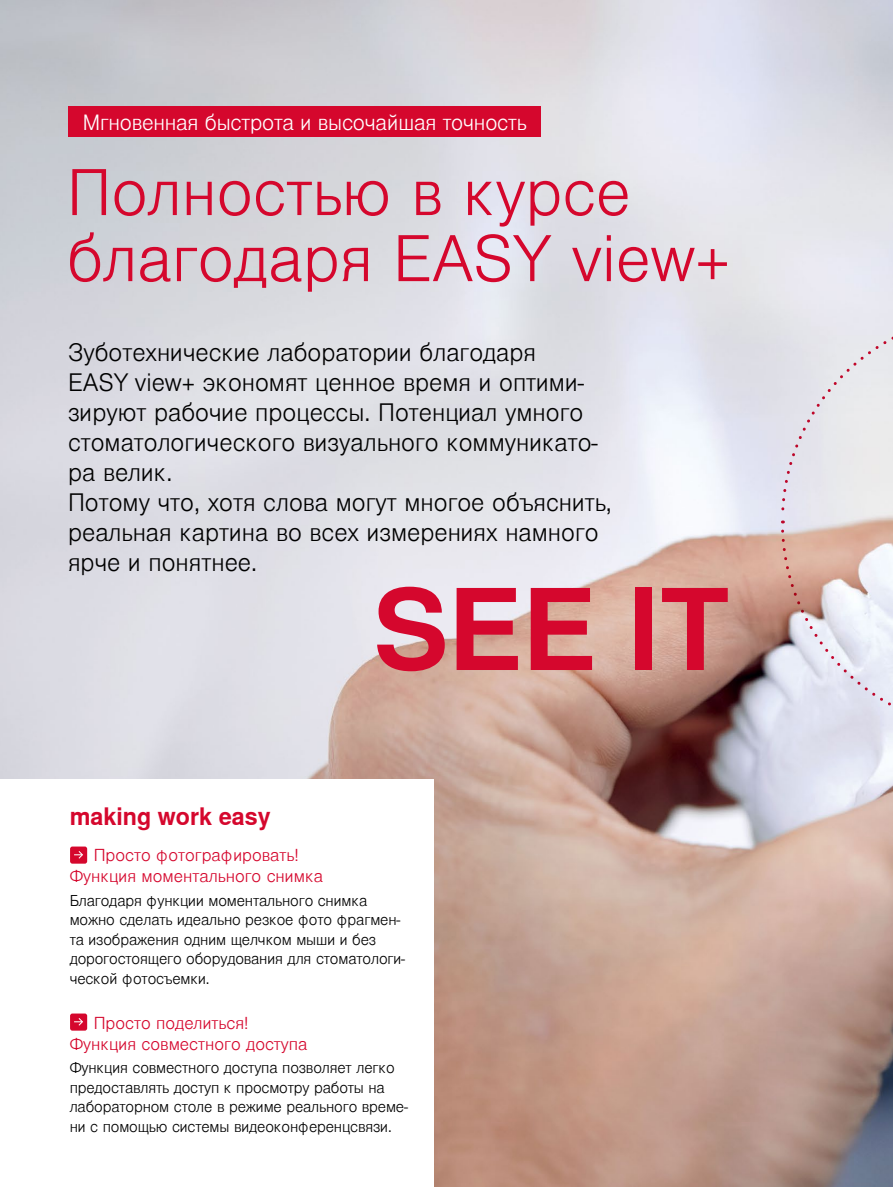
<style>
.page{position:relative;width:893px;height:1187px;background:#fff}
.page>*{position:absolute;margin:0;border:0;box-sizing:border-box;transform-origin:0 0}
.t1{font:700 112.5px "Nimbus Sans Global";color:#d5072d}
.t2{font:300 63px/66px "Nimbus Sans Global";color:#d5072d}
.t3{font:300 24px/30px "Nimbus Sans Global";color:#000}
.t4{font:700 24px "Nimbus Sans Global";color:#d5072d}
.t5{font:300 21px "Nimbus Sans Global";letter-spacing:-.01em;color:#fff}
.t6{font:300 16.5px/21px "Nimbus Sans Global";color:#d5072d;text-align:center}
.t7{font:300 15px/19.5px "Nimbus Sans Global";letter-spacing:-.01em;color:#000}
</style>
<div class="page">
<img style="left:0;top:0;width:893px;height:1186px">
<svg style="left:779px;top:311px;width:114px;height:422px;background:#e2dbde"></svg>
<div style="left:0;top:779px;width:434px;height:407px;background:#fff"></div>
<div style="left:68px;top:106px;width:472px;height:31px;background:#d5072d"></div>
<div style="left:70px;top:846px;width:17px;height:17px;background:#d5072d;border-radius:2px"></div>
<svg style="left:74px;top:851px;width:9px;height:8px"></svg>
<div style="left:70px;top:1013px;width:17px;height:17px;background:#d5072d;border-radius:2px"></div>
<svg style="left:74px;top:1018px;width:9px;height:8px"></svg>
<h3 class="t5" style="left:83px;top:110px;width:445px">Мгновенная быстрота и высочайшая точность</h3>
<h2 class="t2" style="left:67px;top:160px;width:665px">Полностью в курсе благодаря EASY view+</h2>
<p class="t3" style="left:68px;top:337px;width:545px">Зуботехнические лаборатории благодаря<br>EASY view+ экономят ценное время и оптими&shy;зируют рабочие процессы. Потенциал умного стоматологического визуального коммуникато&shy;ра велик.<br>Потому что, хотя слова могут многое объяснить, реальная картина во всех измерениях намного ярче и понятнее.</p>
<h3 class="t4" style="left:70px;top:802px;width:203px">making work easy</h3>
<h1 class="t1" style="left:373px;top:565px;width:357px">SEE IT</h1>
<p class="t6" style="left:70px;top:844px;width:255px">Просто фотографировать!<br>Функция моментального снимка</p>
<p class="t7" style="left:70px;top:890px;width:337px">Благодаря функции моментального снимка можно сделать идеально резкое фото фрагмен&shy;та изображения одним щелчком мыши и без дорогостоящего оборудования для стоматологи&shy;ческой фотосъемки.</p>
<p class="t6" style="left:70px;top:1012px;width:239px;text-align:left;text-indent:24px">Просто поделиться!<br>Функция совместного доступа</p>
<p class="t7" style="left:70px;top:1058px;width:340px">Функция совместного доступа позволяет легко предоставлять доступ к просмотру работы на лабораторном столе в режиме реального време&shy;ни с помощью системы видеоконференцсвязи.</p>
</div>
